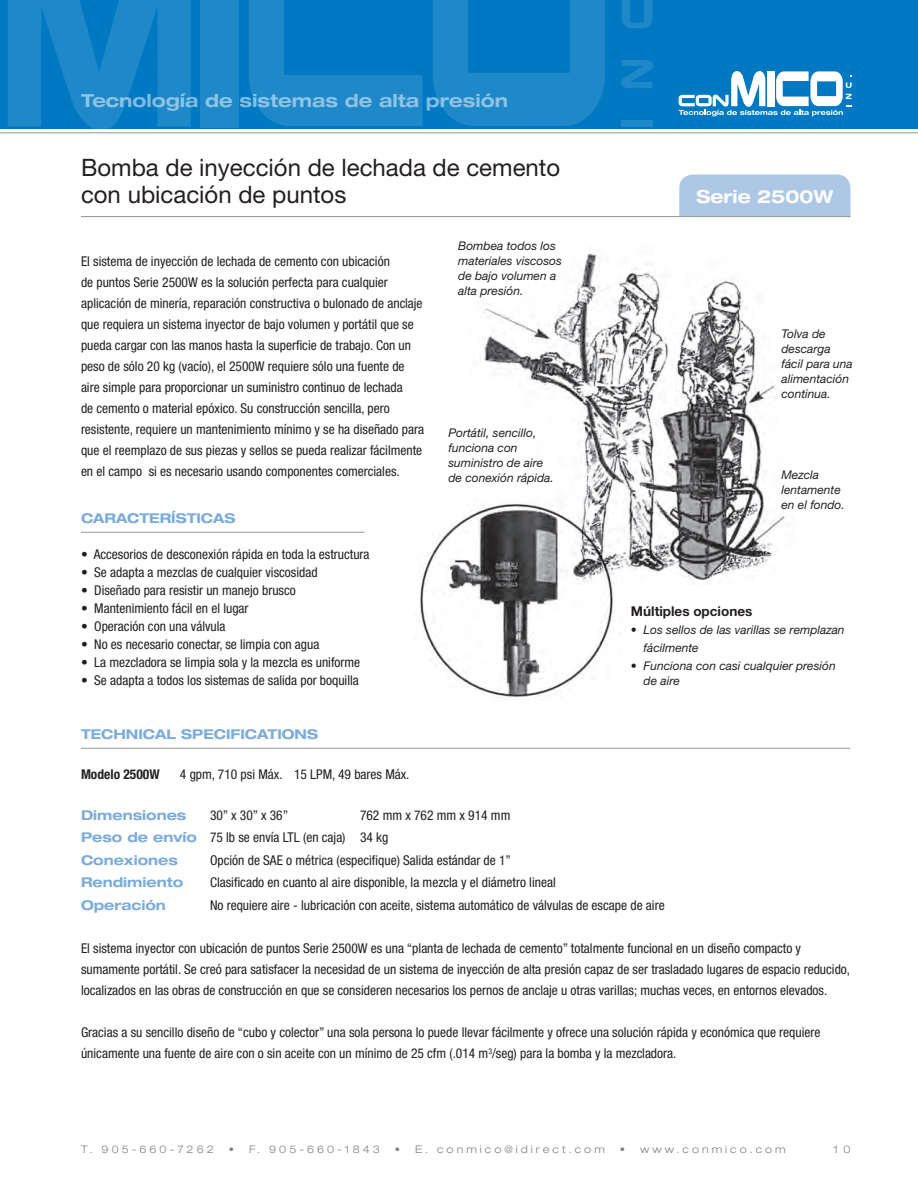
<style>
.page{position:relative;width:918px;height:1188px;background:#fff}
.page>*{position:absolute;margin:0;border:0;box-sizing:border-box;transform-origin:0 0}
.t1{font:24px "Helvetica Neue LT Std";color:#231f20}
.t2{font:700 expanded 18px "Helvetica Neue LT Std";color:#fff}
.t3{font:700 expanded 18px "Helvetica Neue LT Std";color:#fff;scale:.96 1}
.t4{font:condensed 13.5px/21px "Helvetica Neue LT Std";color:#231f20}
.t5{font:700 expanded 13.5px "Helvetica Neue LT Std";color:#7aabdb}
.t6{font:700 13.5px "Helvetica Neue LT Std";color:#231f20}
.t7{font:700 condensed 13.5px "Helvetica Neue LT Std";color:#231f20}
.t8{font:italic 12px/15px "Helvetica Neue LT Std";color:#231f20}
.t9{font:300 expanded 10.5px "Helvetica Neue LT Std";letter-spacing:.29em;color:#808285}
.s1{font-weight:700;font-stretch:expanded;color:#7aabdb}
</style>
<div class="page">
<img style="left:480px;top:253px;width:305px;height:327px">
<div style="left:679px;top:175px;width:171px;height:41px;background:#adc7e7"></div>
<hr style="left:81px;top:216px;width:769px;height:1px;background:#939598">
<hr style="left:81px;top:532px;width:283px;height:1px;background:#939598">
<hr style="left:81px;top:748px;width:769px;height:1px;background:#939598">
<img style="left:420px;top:497px;width:202px;height:201px">
<div style="left:0;top:0;width:918px;height:128px;background:#0079c2"></div>
<div style="left:200px;top:0;width:39px;height:128px;background:#1e88c9"></div>
<svg style="left:433px;top:0;width:172px;height:126px"></svg>
<svg style="left:248px;top:0;width:175px;height:126px"></svg>
<svg style="left:8px;top:0;width:183px;height:128px"></svg>
<svg style="left:622px;top:0;width:31px;height:28px"></svg>
<svg style="left:621px;top:60px;width:32px;height:28px"></svg>
<div style="left:621px;top:120px;width:31px;height:6px;background:#1e88c9"></div>
<hr style="left:0;top:132px;width:918px;height:1px;background:#939598">
<svg style="left:679px;top:71px;width:173px;height:45px"></svg>
<h2 class="t2" style="left:81px;top:89px;width:429px">Tecnología de sistemas de alta presión</h2>
<p class="t1" style="left:81px;top:153px;width:481px">Bomba de inyección de lechada de cemento</p>
<p class="t1" style="left:81px;top:180px;width:267px">con ubicación de puntos</p>
<p class="t3" style="left:696px;top:185px;width:144px">Serie 2500W</p>
<p class="t4" style="left:81px;top:251px;width:344px">El sistema de inyección de lechada de cemento con ubicación<br>de puntos Serie 2500W es la solución perfecta para cualquier aplicación de minería, reparación constructiva o bulonado de anclaje que requiera un sistema inyector de bajo volumen y portátil que se pueda cargar con las manos hasta la superficie de trabajo. Con un peso de sólo 20 kg (vacío), el 2500W requiere sólo una fuente de aire simple para proporcionar un suministro continuo de lechada<br>de cemento o material epóxico. Su construcción sencilla, pero resistente, requiere un mantenimiento mínimo y se ha diseñado para que el reemplazo de sus piezas y sellos se pueda realizar fácilmente en el campo si es necesario usando componentes comerciales.</p>
<p class="t5" style="left:81px;top:509px;width:156px">CARACTERÍSTICAS</p>
<p class="t4" style="left:81px;top:543px;width:290px">• Accesorios de desconexión rápida en toda la estructura</p>
<p class="t4" style="left:81px;top:561px;width:238px">• Se adapta a mezclas de cualquier viscosidad</p>
<p class="t4" style="left:81px;top:579px;width:216px">• Diseñado para resistir un manejo brusco</p>
<p class="t4" style="left:81px;top:597px;width:169px">• Mantenimiento fácil en el lugar</p>
<p class="t4" style="left:81px;top:615px;width:146px">• Operación con una válvula</p>
<p class="t4" style="left:81px;top:633px;width:240px">• No es necesario conectar, se limpia con agua</p>
<p class="t4" style="left:81px;top:651px;width:281px">• La mezcladora se limpia sola y la mezcla es uniforme</p>
<p class="t4" style="left:81px;top:669px;width:279px">• Se adapta a todos los sistemas de salida por boquilla</p>
<p class="t5" style="left:81px;top:725px;width:239px">TECHNICAL SPECIFICATIONS</p>
<p class="t7" style="left:81px;top:766px;width:80px">Modelo 2500W</p>
<p class="t4" style="left:180px;top:764px;width:231px">4 gpm, 710 psi Máx. 15 LPM, 49 bares Máx.</p>
<p class="t8" style="left:458px;top:239px;width:99px">Bombea todos los</p>
<p class="t8" style="left:458px;top:254px;width:105px">materiales viscosos de bajo volumen a alta presión.</p>
<p class="t8" style="left:448px;top:425px;width:107px">Portátil, sencillo, funciona con suministro de aire de conexión rápida.</p>
<p class="t8" style="left:782px;top:326px;width:46px">Tolva de</p>
<p class="t8" style="left:782px;top:341px;width:51px">descarga</p>
<p class="t8" style="left:782px;top:356px;width:73px">fácil para una alimentación</p>
<p class="t8" style="left:782px;top:386px;width:51px">continua.</p>
<p class="t8" style="left:782px;top:467px;width:39px">Mezcla</p>
<p class="t8" style="left:782px;top:482px;width:61px">lentamente</p>
<p class="t8" style="left:782px;top:497px;width:65px">en el fondo.</p>
<p class="t6" style="left:631px;top:602px;width:123px">Múltiples opciones</p>
<p class="t8" style="left:644px;top:620px;width:202px;line-height:18px;text-indent:-13px">• Los sellos de las varillas se remplazan fácilmente</p>
<p class="t8" style="left:644px;top:658px;width:194px;text-indent:-13px">• Funciona con casi cualquier presión de aire</p>
<p class="t5" style="left:81px;top:806px;width:107px">Dimensiones</p>
<p class="t4" style="left:210px;top:804px;width:80px">30” x 30” x 36”</p>
<p class="t4" style="left:360px;top:804px;width:152px">762 mm x 762 mm x 914 mm</p>
<p class="t4" style="left:81px;top:827px;width:309px"><span class="s1">Peso de envío</span> 75 lb se envía LTL (en caja) 34 kg</p>
<p class="t5" style="left:81px;top:851px;width:98px">Conexiones</p>
<p class="t4" style="left:210px;top:849px;width:303px">Opción de SAE o métrica (especifique) Salida estándar de 1”</p>
<p class="t5" style="left:81px;top:874px;width:104px">Rendimiento</p>
<p class="t4" style="left:210px;top:872px;width:347px">Clasificado en cuanto al aire disponible, la mezcla y el diámetro lineal</p>
<p class="t5" style="left:81px;top:896px;width:86px">Operación</p>
<p class="t4" style="left:210px;top:894px;width:456px">No requiere aire - lubricación con aceite, sistema automático de válvulas de escape de aire</p>
<p class="t4" style="left:81px;top:938px;width:771px">El sistema inyector con ubicación de puntos Serie 2500W es una “planta de lechada de cemento” totalmente funcional en un diseño compacto y sumamente portátil. Se creó para satisfacer la necesidad de un sistema de inyección de alta presión capaz de ser trasladado lugares de espacio reducido, localizados en las obras de construcción en que se consideren necesarios los pernos de anclaje u otras varillas; muchas veces, en entornos elevados.</p>
<p class="t4" style="left:81px;top:1022px;width:741px">Gracias a su sencillo diseño de “cubo y colector” una sola persona lo puede llevar fácilmente y ofrece una solución rápida y económica que requiere únicamente una fuente de aire con o sin aceite con un mínimo de 25 cfm (.014 m<sup>3</sup>/seg) para la bomba y la mezcladora.</p>
<p class="t9" style="left:81px;top:1143px;width:134px">T. 905-660-7262</p>
<p class="t9" style="left:229px;top:1143px;width:153px">• F. 905-660-1843</p>
<p class="t9" style="left:395px;top:1143px;width:212px">• E. conmico@idirect.com</p>
<p class="t9" style="left:620px;top:1143px;width:167px">• www.conmico.com</p>
<p class="t9" style="left:834px;top:1143px;width:18px">1 0</p>
</div>
